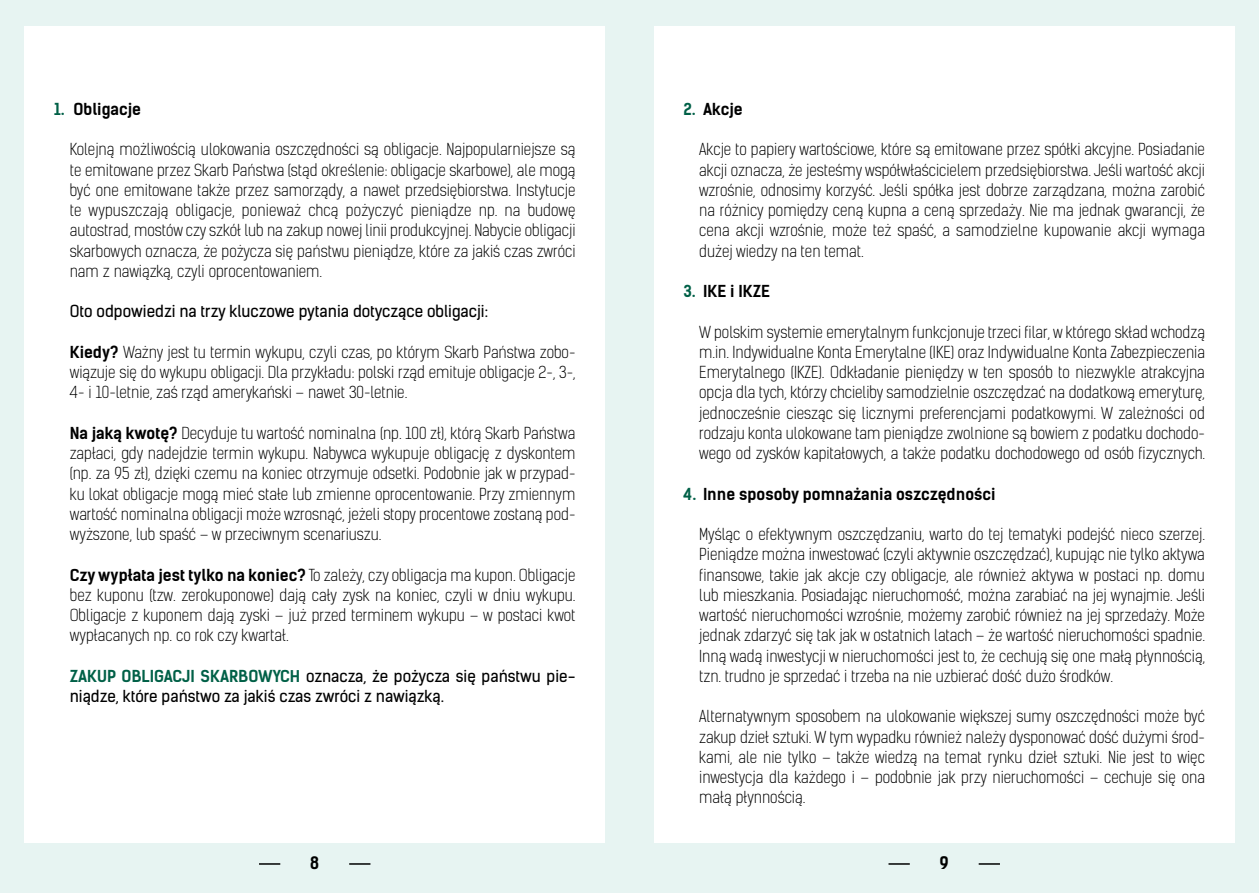
<style>
.page{position:relative;width:1259px;height:893px;background:#fff}
.page>*{position:absolute;margin:0;border:0;box-sizing:border-box;transform-origin:0 0}
.t1{font:700 16.5px "Kelson Sans";color:#000}
.t2{font:300 15.75px/20.2px "Kelson Sans";color:#000;text-align:justify}
.t3{font:15.75px/20.2px "Kelson Sans";color:#000}
.t4{font:700 15.75px "Kelson Sans";color:#000}
.s1{color:#006047}
.s2{font-weight:700}
.s3{font-weight:700;color:#006047}
</style>
<div class="page">
<div style="left:0;top:0;width:629px;height:893px;background:#e7f4f2"></div>
<div style="left:629px;top:0;width:630px;height:893px;background:#e7f4f2"></div>
<div style="left:654px;top:26px;width:580px;height:817px;background:#fff"></div>
<div style="left:24px;top:26px;width:581px;height:817px;background:#fff"></div>
<hr style="left:888px;top:863px;width:21px;height:2px;background:#000">
<hr style="left:978px;top:863px;width:22px;height:2px;background:#000">
<hr style="left:259px;top:863px;width:21px;height:2px;background:#000">
<hr style="left:349px;top:863px;width:21px;height:2px;background:#000">
<p class="t4" style="left:54px;top:99px;width:89px"><span class="s1">1.</span> Obligacje</p>
<p class="t2" style="left:70px;top:140px;width:507px">Kolejną możliwością ulokowania oszczędności są obligacje. Najpopularniejsze są te emitowane przez Skarb Państwa (stąd określenie: obligacje skarbowe), ale mogą być one emitowane także przez samorządy, a nawet przedsiębiorstwa. Instytucje te wypuszczają obligacje, ponieważ chcą pożyczyć pieniądze np. na budowę autostrad, mostów czy szkół lub na zakup nowej linii produkcyjnej. Nabycie obligacji skarbowych oznacza, że pożycza się państwu pieniądze, które za jakiś czas zwróci nam z nawiązką, czyli oprocentowaniem.</p>
<p class="t3" style="left:70px;top:301px;width:420px">Oto odpowiedzi na trzy kluczowe pytania dotyczące obligacji:</p>
<p class="t2" style="left:70px;top:342px;width:507px"><span class="s2">Kiedy?</span> Ważny jest tu termin wykupu, czyli czas, po którym Skarb Państwa zobo&shy;wiązuje się do wykupu obligacji. Dla przykładu: polski rząd emituje obligacje 2-, 3-, 4- i 10-letnie, zaś rząd amerykański – nawet 30-letnie.</p>
<p class="t2" style="left:70px;top:423px;width:507px"><span class="s2">Na jaką kwotę?</span> Decyduje tu wartość nominalna (np. 100 zł), którą Skarb Państwa zapłaci, gdy nadejdzie termin wykupu. Nabywca wykupuje obligację z dyskontem (np. za 95 zł), dzięki czemu na koniec otrzymuje odsetki. Podobnie jak w przypad&shy;ku lokat obligacje mogą mieć stałe lub zmienne oprocentowanie. Przy zmiennym wartość nominalna obligacji może wzrosnąć, jeżeli stopy procentowe zostaną pod&shy;wyższone, lub spaść – w przeciwnym scenariuszu.</p>
<p class="t2" style="left:70px;top:565px;width:507px"><span class="s2">Czy wypłata jest tylko na koniec?</span> To zależy, czy obligacja ma kupon. Obligacje bez kuponu (tzw. zerokuponowe) dają cały zysk na koniec, czyli w dniu wykupu.<br>Obligacje z kuponem dają zyski – już przed terminem wykupu – w postaci kwot wypłacanych np. co rok czy kwartał.</p>
<p class="t3" style="left:70px;top:666px;width:507px"><span class="s3">ZAKUP OBLIGACJI SKARBOWYCH</span> oznacza, że pożycza się państwu pie&shy;niądze, które państwo za jakiś czas zwróci z nawiązką.</p>
<p class="t4" style="left:683px;top:99px;width:61px"><span class="s1">2.</span> Akcje</p>
<p class="t2" style="left:699px;top:140px;width:507px">Akcje to papiery wartościowe, które są emitowane przez spółki akcyjne. Posiadanie akcji oznacza, że jesteśmy współwłaścicielem przedsiębiorstwa. Jeśli wartość akcji wzrośnie, odnosimy korzyść. Jeśli spółka jest dobrze zarządzana, można zarobić na różnicy pomiędzy ceną kupna a ceną sprzedaży. Nie ma jednak gwarancji, że cena akcji wzrośnie, może też spaść, a samodzielne kupowanie akcji wymaga dużej wiedzy na ten temat.</p>
<p class="t4" style="left:683px;top:281px;width:88px"><span class="s1">3.</span> IKE i IKZE</p>
<p class="t2" style="left:699px;top:322px;width:507px">W polskim systemie emerytalnym funkcjonuje trzeci filar, w którego skład wchodzą m.in. Indywidualne Konta Emerytalne (IKE) oraz Indywidualne Konta Zabezpieczenia Emerytalnego (IKZE). Odkładanie pieniędzy w ten sposób to niezwykle atrakcyjna opcja dla tych, którzy chcieliby samodzielnie oszczędzać na dodatkową emeryturę, jednocześnie ciesząc się licznymi preferencjami podatkowymi. W zależności od rodzaju konta ulokowane tam pieniądze zwolnione są bowiem z podatku dochodo&shy;wego od zysków kapitałowych, a także podatku dochodowego od osób fizycznych.</p>
<p class="t4" style="left:683px;top:484px;width:314px"><span class="s1">4.</span> Inne sposoby pomnażania oszczędności</p>
<p class="t2" style="left:699px;top:524px;width:507px">Myśląc o efektywnym oszczędzaniu, warto do tej tematyki podejść nieco szerzej.<br>Pieniądze można inwestować (czyli aktywnie oszczędzać), kupując nie tylko aktywa finansowe, takie jak akcje czy obligacje, ale również aktywa w postaci np. domu lub mieszkania. Posiadając nieruchomość, można zarabiać na jej wynajmie. Jeśli wartość nieruchomości wzrośnie, możemy zarobić również na jej sprzedaży. Może jednak zdarzyć się tak jak w ostatnich latach – że wartość nieruchomości spadnie.<br>Inną wadą inwestycji w nieruchomości jest to, że cechują się one małą płynnością, tzn. trudno je sprzedać i trzeba na nie uzbierać dość dużo środków.</p>
<p class="t2" style="left:699px;top:707px;width:507px">Alternatywnym sposobem na ulokowanie większej sumy oszczędności może być zakup dzieł sztuki. W tym wypadku również należy dysponować dość dużymi środ&shy;kami, ale nie tylko – także wiedzą na temat rynku dzieł sztuki. Nie jest to więc inwestycja dla każdego i – podobnie jak przy nieruchomości – cechuje się ona małą płynnością.</p>
<p class="t1" style="left:310px;top:853px;width:11px">8</p>
<p class="t1" style="left:939px;top:853px;width:11px">9</p>
</div>
